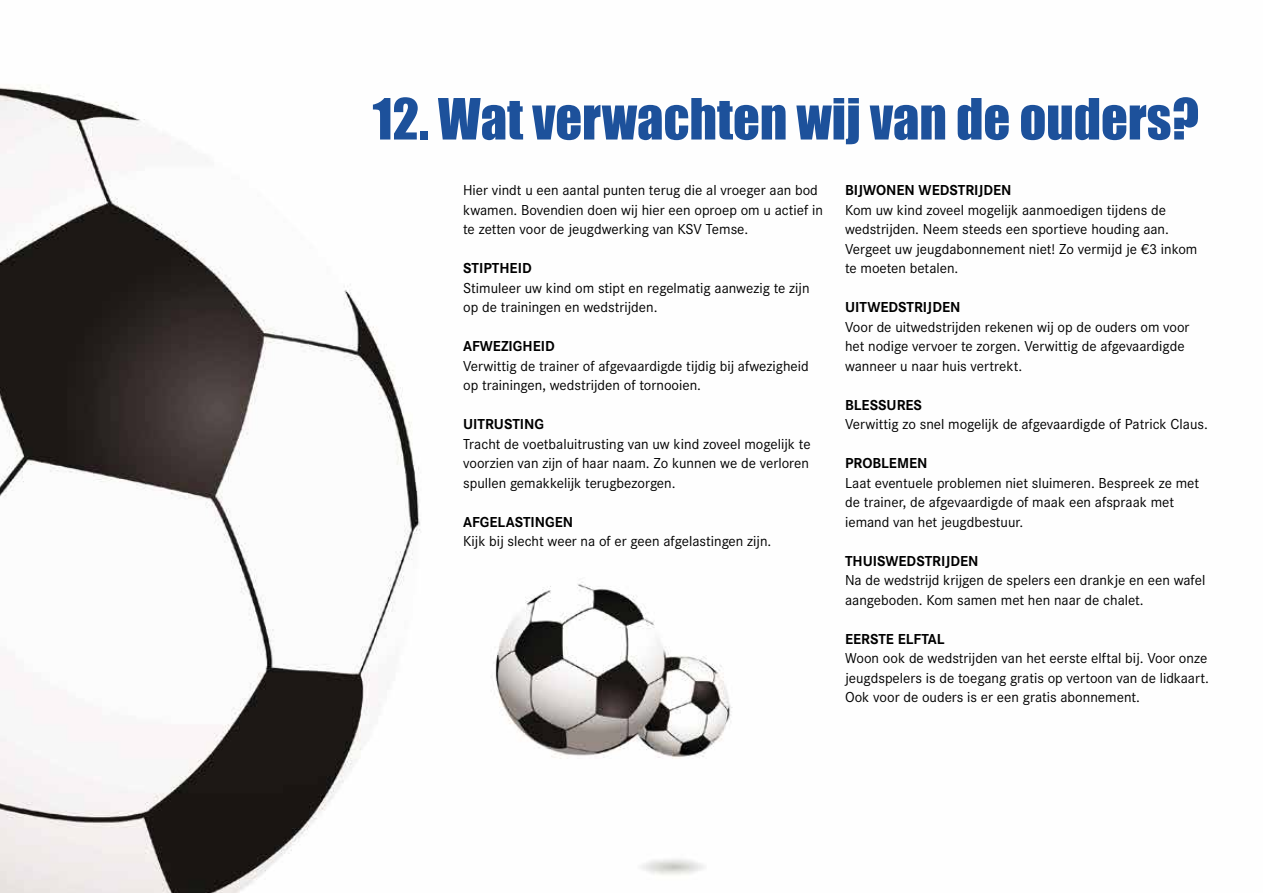
<style>
.page{position:relative;width:1263px;height:893px;background:#fff}
.page>*{position:absolute;margin:0;border:0;box-sizing:border-box;transform-origin:0 0}
.t1{font:52.5px "Impact";color:#1d519b}
.t2{font:15px/19.5px "Corporate S";color:#000}
.t3{font:700 15px "Corporate S";color:#000}
</style>
<div class="page">
<img style="left:0;top:87px;width:733px;height:806px">
<h1 class="t1" style="left:373px;top:78px;width:828px">12. Wat verwachten wij van de ouders?</h1>
<p class="t2" style="left:463px;top:181px;width:361px">Hier vindt u een aantal punten terug die al vroeger aan bod kwamen. Bovendien doen wij hier een oproep om u actief in te zetten voor de jeugdwerking van KSV Temse.</p>
<p class="t3" style="left:463px;top:260px;width:70px">STIPTHEID</p>
<p class="t2" style="left:463px;top:278px;width:348px">Stimuleer uw kind om stipt en regelmatig aanwezig te zijn op de trainingen en wedstrijden.</p>
<p class="t3" style="left:463px;top:338px;width:93px">AFWEZIGHEID</p>
<p class="t2" style="left:463px;top:356px;width:347px">Verwittig de trainer of afgevaardigde tijdig bij afwezigheid op trainingen, wedstrijden of tornooien.</p>
<p class="t3" style="left:463px;top:416px;width:83px">UITRUSTING</p>
<p class="t2" style="left:463px;top:434px;width:349px;text-align:justify">Tracht de voetbaluitrusting van uw kind zoveel mogelijk te voorzien van zijn of haar naam. Zo kunnen we de verloren spullen gemakkelijk terugbezorgen.</p>
<p class="t3" style="left:463px;top:513px;width:112px">AFGELASTINGEN</p>
<p class="t2" style="left:463px;top:532px;width:310px">Kijk bij slecht weer na of er geen afgelastingen zijn.</p>
<p class="t3" style="left:845px;top:181px;width:168px">BIJWONEN WEDSTRIJDEN</p>
<p class="t2" style="left:845px;top:200px;width:354px">Kom uw kind zoveel mogelijk aanmoedigen tijdens de wedstrijden. Neem steeds een sportieve houding aan.<br>Vergeet uw jeugdabonnement niet! Zo vermijd je €3 inkom te moeten betalen.</p>
<p class="t3" style="left:845px;top:298px;width:117px">UITWEDSTRIJDEN</p>
<p class="t2" style="left:845px;top:317px;width:346px">Voor de uitwedstrijden rekenen wij op de ouders om voor het nodige vervoer te zorgen. Verwittig de afgevaardigde wanneer u naar huis vertrekt.</p>
<p class="t3" style="left:845px;top:396px;width:79px">BLESSURES</p>
<p class="t2" style="left:845px;top:414px;width:364px">Verwittig zo snel mogelijk de afgevaardigde of Patrick Claus.</p>
<p class="t3" style="left:845px;top:454px;width:84px">PROBLEMEN</p>
<p class="t2" style="left:845px;top:473px;width:355px">Laat eventuele problemen niet sluimeren. Bespreek ze met de trainer, de afgevaardigde of maak een afspraak met iemand van het jeugdbestuur.</p>
<p class="t3" style="left:845px;top:552px;width:135px">THUISWEDSTRIJDEN</p>
<p class="t2" style="left:845px;top:570px;width:362px">Na de wedstrijd krijgen de spelers een drankje en een wafel aangeboden. Kom samen met hen naar de chalet.</p>
<p class="t3" style="left:845px;top:630px;width:101px">EERSTE ELFTAL</p>
<p class="t2" style="left:845px;top:648px;width:365px;text-align:justify">Woon ook de wedstrijden van het eerste elftal bij. Voor onze jeugdspelers is de toegang gratis op vertoon van de lidkaart.<br>Ook voor de ouders is er een gratis abonnement.</p>
</div>
